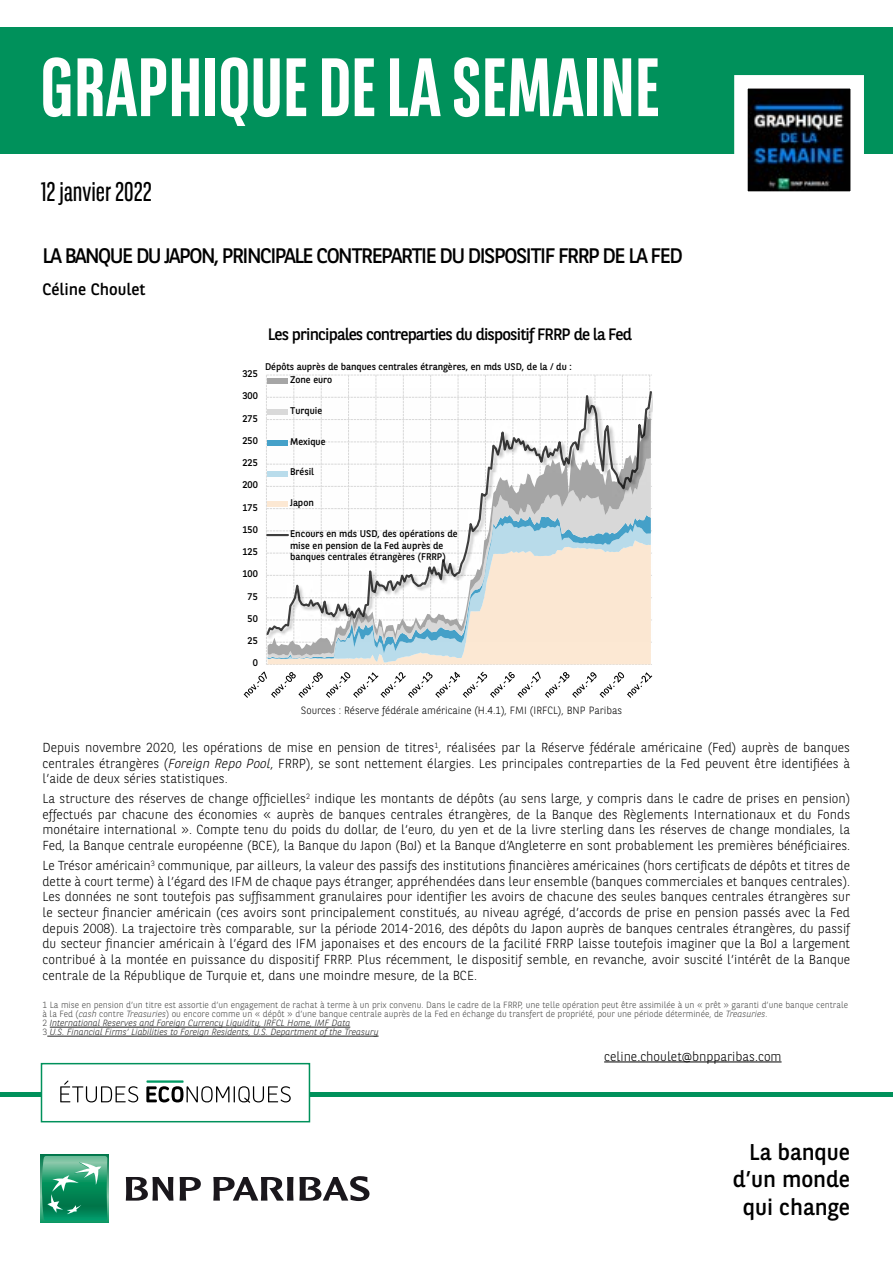
<style>
.page{position:relative;width:893px;height:1263px;background:#fff}
.page>*{position:absolute;margin:0;border:0;box-sizing:border-box;transform-origin:0 0}
.t1{font:700 82.5px "BNPP Sans Condensed";color:#fff}
.t2{font:27px "BNPP Sans Condensed";color:#000}
.t3{font:22.8px/27.3px "BNPP Sans";color:#000;text-align:right}
.t4{font:21px "BNPP Sans";letter-spacing:-.07em;color:#000}
.t5{font:16.5px "BNPP Sans";letter-spacing:-.05em;color:#000}
.t6{font:16.5px "BNPP Sans";color:#000}
.t7{font:300 13.05px/15.6px "BNPP Sans";color:#000;text-align:justify}
.t8{font:300 10.5px "BNPP Sans";color:#000}
.t9{font:9.75px/11.7px "BNPP Sans";color:#000}
.t10{font:300 9px/9px "BNPP Sans";color:#474746}
.s1{font-style:italic}
.s2{font-style:italic;color:#242424}
</style>
<div class="page">
<div style="left:1px;top:27px;width:892px;height:127px;background:#00915b"></div>
<hr style="left:0;top:1093px;width:893px;height:4px;background:#00915b">
<svg style="left:41px;top:1155px;width:68px;height:68px"></svg>
<svg style="left:42px;top:1156px;width:65px;height:64px;background:#35a178"></svg>
<svg style="left:126px;top:1177px;width:47px;height:23px"></svg>
<svg style="left:180px;top:1177px;width:21px;height:23px"></svg>
<svg style="left:213px;top:1176px;width:156px;height:25px"></svg>
<svg style="left:734px;top:75px;width:130px;height:117px;background:#5b646d"></svg>
<div style="left:41px;top:1063px;width:269px;height:59px;background:#fff;border:2px solid #00915b"></div>
<svg style="left:60px;top:1080px;width:78px;height:22px"></svg>
<svg style="left:146px;top:1080px;width:145px;height:23px"></svg>
<hr style="left:50px;top:1027px;width:300px;height:1px;background:#242424">
<hr style="left:47px;top:1036px;width:332px;height:1px;background:#242424">
<hr style="left:604px;top:1061px;width:178px;height:1px;background:#000">
<svg style="left:268px;top:659px;width:383px;height:3px"></svg>
<svg style="left:268px;top:642px;width:383px;height:14px;background:#d7dad5"></svg>
<svg style="left:266px;top:375px;width:387px;height:262px"></svg>
<svg style="left:244px;top:671px;width:408px;height:27px"></svg>
<div style="left:267px;top:378px;width:21px;height:6px;background:#a6a6a6"></div>
<div style="left:267px;top:409px;width:21px;height:6px;background:#d9d9d9"></div>
<div style="left:267px;top:440px;width:21px;height:5px;background:#45a1c9"></div>
<div style="left:267px;top:471px;width:21px;height:5px;background:#b9dceb"></div>
<div style="left:267px;top:502px;width:21px;height:5px;background:#fce8d3"></div>
<hr style="left:267px;top:534px;width:21px;height:2px;background:#3f3f3f">
<h1 class="t1" style="left:41px;top:39px;width:621px">GRAPHIQUE DE LA SEMAINE</h1>
<h2 class="t2" style="left:41px;top:174px;width:113px">12 janvier 2022</h2>
<h3 class="t4" style="left:42px;top:241px;width:642px">LA BANQUE DU JAPON, PRINCIPALE CONTREPARTIE DU DISPOSITIF FRRP DE LA FED</h3>
<p class="t6" style="left:42px;top:278px;width:105px">Céline Choulet</p>
<p class="t9" style="left:242px;top:367px;width:17px">325</p>
<p class="t9" style="left:242px;top:390px;width:17px">300</p>
<p class="t9" style="left:242px;top:412px;width:17px">275</p>
<p class="t9" style="left:242px;top:434px;width:17px">250</p>
<p class="t9" style="left:242px;top:456px;width:17px">225</p>
<p class="t9" style="left:242px;top:479px;width:17px">200</p>
<p class="t9" style="left:242px;top:501px;width:17px">175</p>
<p class="t9" style="left:242px;top:523px;width:17px">150</p>
<p class="t9" style="left:242px;top:545px;width:17px">125</p>
<p class="t9" style="left:242px;top:568px;width:17px">100</p>
<p class="t9" style="left:248px;top:590px;width:12px">75</p>
<p class="t9" style="left:248px;top:612px;width:12px">50</p>
<p class="t9" style="left:248px;top:634px;width:12px">25</p>
<p class="t9" style="left:253px;top:657px;width:7px">0</p>
<p class="t5" style="left:268px;top:323px;width:366px">Les principales contreparties du dispositif FRRP de la Fed</p>
<p class="t9" style="left:265px;top:360px;width:308px">Dépôts auprès de banques centrales étrangères, en mds USD, de la / du :</p>
<p class="t9" style="left:290px;top:373px;width:44px">Zone euro</p>
<p class="t9" style="left:290px;top:404px;width:34px">Turquie</p>
<p class="t9" style="left:290px;top:435px;width:37px">Mexique</p>
<p class="t9" style="left:290px;top:466px;width:26px">Brésil</p>
<p class="t9" style="left:290px;top:496px;width:25px">Japon</p>
<p class="t9" style="left:290px;top:527px;width:169px">Encours en mds USD, des opérations de mise en pension de la Fed auprès de banques centrales étrangères (FRRP)</p>
<p class="t8" style="left:301px;top:703px;width:323px">Sources : Réserve fédérale américaine (H.4.1), FMI (IRFCL), BNP Paribas</p>
<p class="t7" style="left:43px;top:739px;width:809px">Depuis novembre 2020, les opérations de mise en pension de titres<sup>1</sup>, réalisées par la Réserve fédérale américaine (Fed) auprès de banques centrales étrangères (<span class="s1">Foreign Repo Pool</span>, FRRP), se sont nettement élargies. Les principales contreparties de la Fed peuvent être identifiées à l’aide de deux séries statistiques.</p>
<p class="t7" style="left:43px;top:790px;width:809px">La structure des réserves de change officielles<sup>2</sup> indique les montants de dépôts (au sens large, y compris dans le cadre de prises en pension) effectués par chacune des économies « auprès de banques centrales étrangères, de la Banque des Règlements Internationaux et du Fonds monétaire international ». Compte tenu du poids du dollar, de l’euro, du yen et de la livre sterling dans les réserves de change mondiales, la Fed, la Banque centrale européenne (BCE), la Banque du Japon (BoJ) et la Banque d’Angleterre en sont probablement les premières bénéficiaires.</p>
<p class="t7" style="left:43px;top:857px;width:809px">Le Trésor américain<sup>3</sup> communique, par ailleurs, la valeur des passifs des institutions financières américaines (hors certificats de dépôts et titres de dette à court terme) à l’égard des IFM de chaque pays étranger, appréhendées dans leur ensemble (banques commerciales et banques centrales).<br>Les données ne sont toutefois pas suffisamment granulaires pour identifier les avoirs de chacune des seules banques centrales étrangères sur le secteur financier américain (ces avoirs sont principalement constitués, au niveau agrégé, d’accords de prise en pension passés avec la Fed depuis 2008). La trajectoire très comparable, sur la période 2014-2016, des dépôts du Japon auprès de banques centrales étrangères, du passif du secteur financier américain à l’égard des IFM japonaises et des encours de la facilité FRRP laisse toutefois imaginer que la BoJ a largement contribué à la montée en puissance du dispositif FRRP. Plus récemment, le dispositif semble, en revanche, avoir suscité l’intérêt de la Banque centrale de la République de Turquie et, dans une moindre mesure, de la BCE.</p>
<p class="t10" style="left:43px;top:1000px;width:807px">1 La mise en pension d’un titre est assortie d’un engagement de rachat à terme à un prix convenu. Dans le cadre de la FRRP, une telle opération peut être assimilée à un « prêt » garanti d’une banque centrale à la Fed (<span class="s1">cash</span> contre <span class="s1">Treasuries</span>) ou encore comme un « dépôt » d’une banque centrale auprès de la Fed en échange du transfert de propriété, pour une période déterminée, de <span class="s1">Treasuries</span>.<br>2 <span class="s2">International Reserves and Foreign Currency Liquidity, IRFCL Home, IMF Data<br></span>3 <span class="s2">U.S. Financial Firms’ Liabilities to Foreign Residents, U.S. Department of the Treasury</span></p>
<p class="t7" style="left:604px;top:1048px;width:179px">celine.choulet@bnpparibas.com</p>
<h3 class="t3" style="left:733px;top:1137px;width:119px">La banque d’un monde qui change</h3>
</div>
